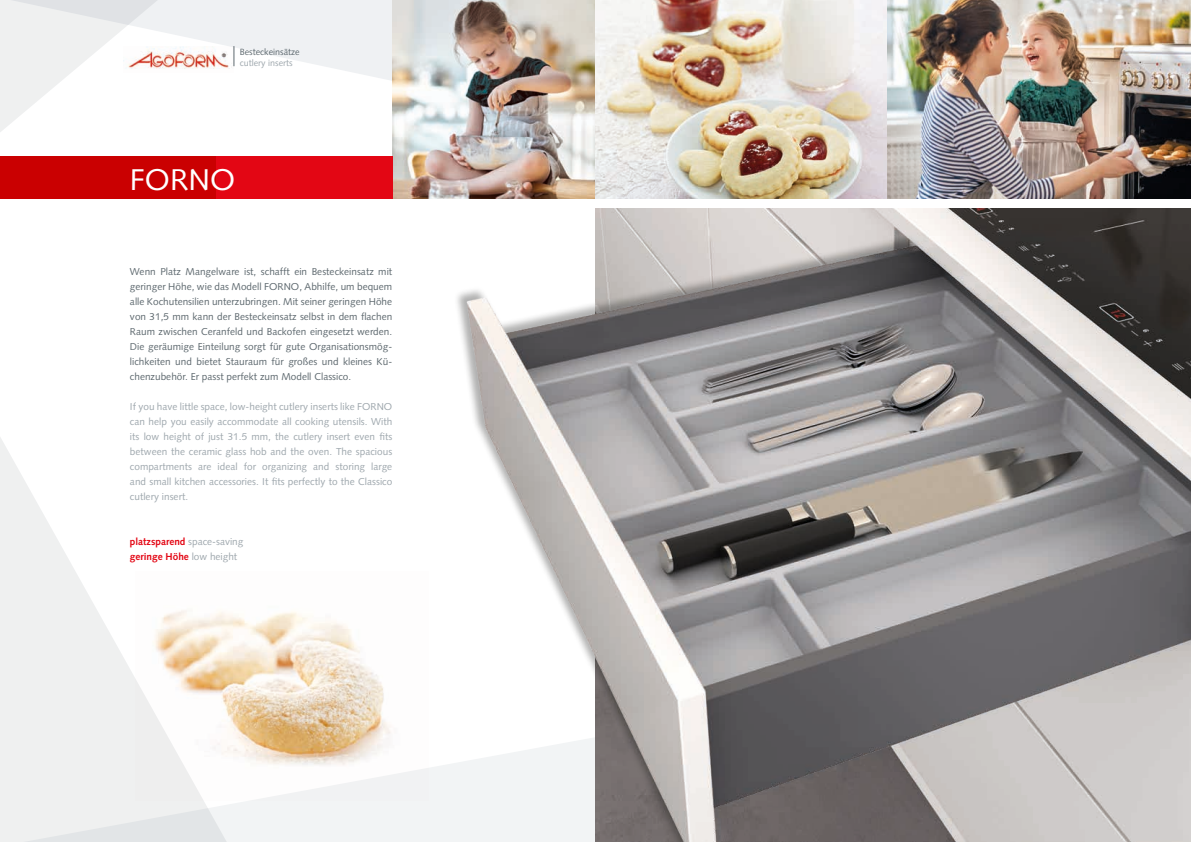
<style>
.page{position:relative;width:1191px;height:842px;background:#fff}
.page>*{position:absolute;margin:0;border:0;box-sizing:border-box;transform-origin:0 0}
.t1{font:30px "Syntax";color:#fff}
.t2{font:10px/15px "Syntax";letter-spacing:.005em;color:#5d686e;text-align:justify}
.t3{font:10px/15px "Syntax";letter-spacing:.005em;color:#9ea7ad;text-align:justify}
.t4{font:700 10px/15px "Syntax";color:#e30614}
.t5{font:9px "Syntax";color:#5d686e}
.t6{font:9px "Syntax";color:#9ea7ad}
.s1{font-weight:400;color:#9ea7ad}
</style>
<div class="page">
<svg style="left:298px;top:0;width:94px;height:81px;fill:#eff1f3"></svg>
<svg style="left:0;top:0;width:298px;height:132px"></svg>
<img style="left:392px;top:0;width:799px;height:198px">
<div style="left:288px;top:766px;width:150px;height:76px;background:#f2f4f5"></div>
<svg style="left:0;top:437px;width:288px;height:405px;fill:#eff0f0"></svg>
<div style="left:0;top:156px;width:392px;height:42px;background:#e30614"></div>
<div style="left:0;top:156px;width:215px;height:42px;background:#ca0001"></div>
<img style="left:1140px;top:208px;width:51px;height:634px">
<img style="left:438px;top:132px;width:702px;height:710px">
<img style="left:124px;top:46px;width:109px;height:26px">
<svg style="left:234px;top:46px;width:1px;height:20px"></svg>
<img style="left:135px;top:572px;width:293px;height:228px">
<p class="t5" style="left:240px;top:46px;width:61px">Besteckeinsätze</p>
<p class="t6" style="left:240px;top:57px;width:54px">cutlery inserts</p>
<h1 class="t1" style="left:130px;top:162px;width:107px">FORNO</h1>
<p class="t2" style="left:130px;top:264px;width:264px">Wenn Platz Mangelware ist, schafft ein Besteckeinsatz mit geringer Höhe, wie das Modell FORNO, Abhilfe, um bequem alle Kochutensilien unterzubringen. Mit seiner geringen Höhe von 31,5 mm kann der Besteckeinsatz selbst in dem flachen Raum zwischen Ceranfeld und Backofen eingesetzt werden.<br>Die geräumige Einteilung sorgt für gute Organisationsmög&shy;lichkeiten und bietet Stauraum für großes und kleines Kü&shy;chenzubehör. Er passt perfekt zum Modell Classico.</p>
<p class="t3" style="left:130px;top:399px;width:264px">If you have little space, low-height cutlery inserts like FORNO can help you easily accommodate all cooking utensils. With its low height of just 31.5 mm, the cutlery insert even fits between the ceramic glass hob and the oven. The spacious compartments are ideal for organizing and storing large and small kitchen accessories. It fits perfectly to the Classico cutlery insert.</p>
<p class="t4" style="left:130px;top:534px;width:115px">platzsparend <span class="s1">space-saving </span>geringe Höhe <span class="s1">low height</span></p>
</div>
